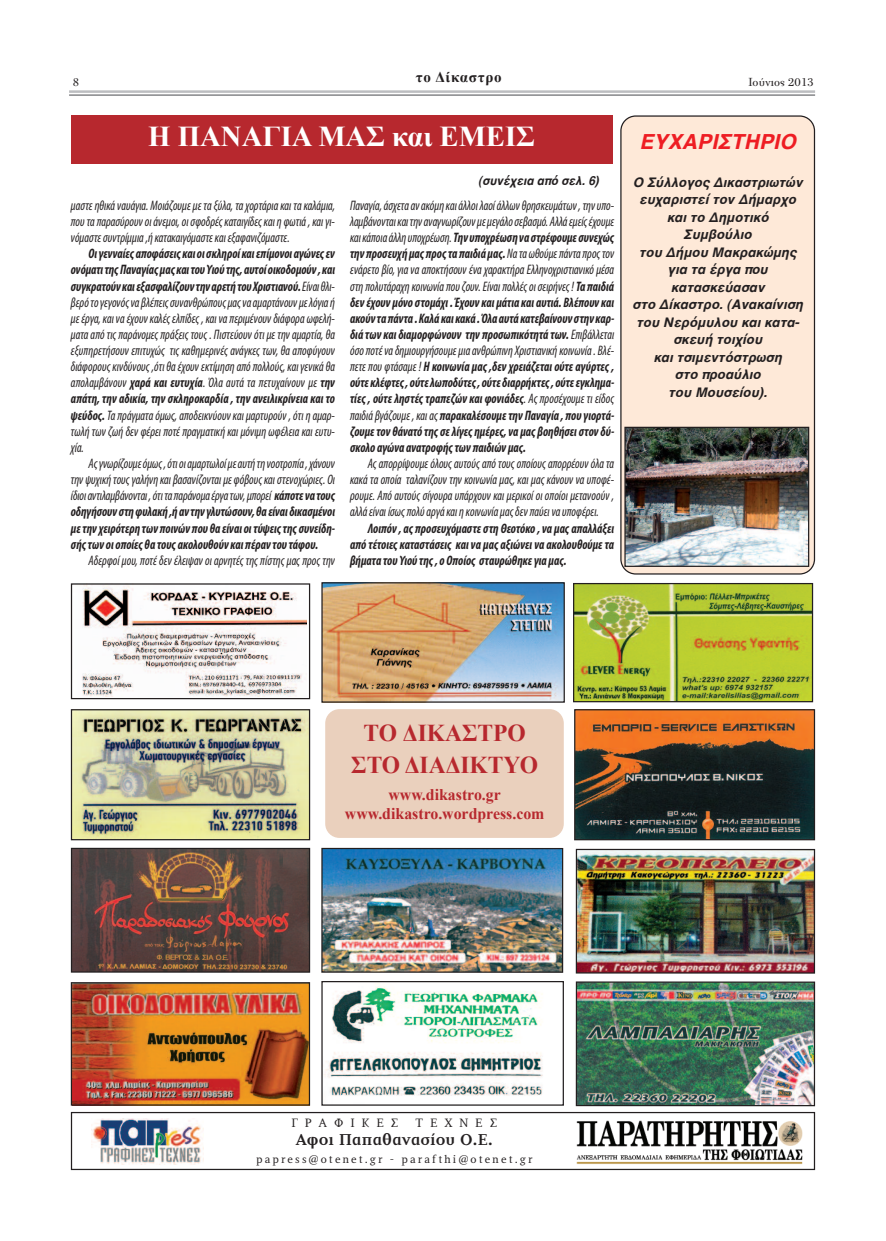
<style>
.page{position:relative;width:886px;height:1241px;background:#fff}
.page>*{position:absolute;margin:0;border:0;box-sizing:border-box;transform-origin:0 0}
.t1{font:700 28.75px "Times New Roman";color:#fff}
.t2{font:700 24.12px/32.5px "Times New Roman";color:#b7282e;text-align:center}
.t3{font:italic 700 21.25px "Helvetica";color:#ee1d23}
.t4{font:700 16.25px/19.5px "Times New Roman";color:#b7282e;text-align:center}
.t5{font:700 16.25px "PF Diplomat Poly";color:#231f20}
.t6{font:700 15px "Times New Roman";letter-spacing:.05em;color:#231f20}
.t7{font:italic 700 condensed 13.75px/16.1px "Myriad Pro";color:#231f20;text-align:justify;scale:.9 1}
.t8{font:italic condensed 13.75px/16.1px "Myriad Pro";color:#231f20;text-align:justify;scale:.9 1}
.t9{font:italic 700 13.5px/17.5px "Helvetica";letter-spacing:-.005em;color:#231f20;text-align:center}
.t10{font:italic 700 12.5px "Helvetica";color:#231f20;scale:.95 1}
.t11{font:12.5px "PF Diplomat Poly";letter-spacing:.55em;color:#231f20}
.t12{font:12.5px "PF Bodoni Text Poly";color:#231f20}
.t13{font:11.25px "PF Diplomat Poly";letter-spacing:.2em;color:#231f20}
.s1{font-weight:400}
.s2{font-weight:700}
</style>
<div class="page">
<img style="left:577px;top:1120px;width:226px;height:44px">
<img style="left:91px;top:1118px;width:110px;height:46px">
<hr style="left:69px;top:90px;width:746px;height:3px;background:#bcbdc0">
<hr style="left:69px;top:94px;width:746px;height:2px;background:#6c6d70">
<img style="left:323px;top:982px;width:239px;height:114px">
<div style="left:321px;top:980px;width:243px;height:125px;border:1px solid #231f20"></div>
<img style="left:73px;top:983px;width:235px;height:120px">
<div style="left:71px;top:981px;width:239px;height:124px;border:1px solid #231f20"></div>
<img style="left:323px;top:849px;width:238px;height:121px">
<div style="left:321px;top:847px;width:242px;height:125px;border:1px solid #231f20"></div>
<img style="left:73px;top:849px;width:235px;height:121px">
<div style="left:71px;top:847px;width:239px;height:125px;border:1px solid #231f20"></div>
<img style="left:578px;top:983px;width:235px;height:121px">
<div style="left:576px;top:981px;width:239px;height:125px;border:1px solid #231f20"></div>
<img style="left:578px;top:850px;width:235px;height:121px">
<div style="left:576px;top:848px;width:239px;height:125px;border:1px solid #231f20"></div>
<div style="left:71px;top:1111px;width:744px;height:58px;border:1px solid #231f20"></div>
<div style="left:325px;top:709px;width:239px;height:128px;background:#ead0bd;border-radius:14px"></div>
<img style="left:576px;top:711px;width:237px;height:127px">
<div style="left:574px;top:709px;width:241px;height:131px;border:1px solid #231f20"></div>
<img style="left:73px;top:711px;width:235px;height:127px">
<div style="left:71px;top:709px;width:239px;height:131px;border:1px solid #231f20"></div>
<img style="left:82px;top:585px;width:225px;height:111px">
<div style="left:71px;top:583px;width:239px;height:116px;border:1px solid #231f20"></div>
<div style="left:71px;top:115px;width:541px;height:49px;background:#b7282e"></div>
<svg style="left:620px;top:115px;width:195px;height:459px;background:#f0dccd"></svg>
<img style="left:626px;top:428px;width:181px;height:137px">
<div style="left:624px;top:426px;width:185px;height:141px;border:1px solid #231f20"></div>
<img style="left:575px;top:585px;width:236px;height:115px">
<div style="left:573px;top:583px;width:240px;height:119px;border:1px solid #231f20"></div>
<img style="left:323px;top:584px;width:240px;height:116px">
<div style="left:321px;top:582px;width:244px;height:120px;border:1px solid #231f20"></div>
<p class="t12" style="left:73px;top:75px;width:8px">8</p>
<p class="t6" style="left:416px;top:69px;width:87px">το Δίκαστρο</p>
<p class="t12" style="left:748px;top:75px;width:67px">Ιούνιος 2013</p>
<h1 class="t1" style="left:148px;top:121px;width:388px">Η ΠΑΝΑΓΙΑ ΜΑΣ και ΕΜΕΙΣ</h1>
<h3 class="t3" style="left:639px;top:133px;width:158px">ΕΥΧΑΡΙΣΤΗΡΙΟ</h3>
<p class="t9" style="left:632px;top:174px;width:172px">Ο Σύλλογος Δικαστριωτών ευχαριστεί τον Δήμαρχο και το Δημοτικό<br>Συμβούλιο<br>του Δήμου Μακρακώμης για τα έργα που κατασκεύασαν<br>στο Δίκαστρο. (Ανακαίνιση του Νερόμυλου και κατα&shy;σκευή τοιχίου<br>και τσιμεντόστρωση<br>στο προαύλιο<br>του Μουσείου).</p>
<p class="t10" style="left:478px;top:175px;width:129px">(συνέχεια από σελ. 6)</p>
<p class="t7" style="left:350px;top:198px;width:295px"><span class="s1">Παναγία,άσχεταανακόμηκαιάλλοιλαοίάλλωνθρησκευμάτων,τηνυπο&shy;λαμβάνονταικαιτηναναγνωρίζουνμεμεγάλοσεβασμό. Αλλάεμείςέχουμε καικάποιαάλληυποχρέωση.</span>Την υποχρέωση να στρέφουμε συνεχώς την προσευχή μας προςτα παιδιά μας. <span class="s1">Νατα ωθούμεπάνταπροςτον ενάρετο βίο, για να αποκτήσουν ένα χαρακτήρα Ελληνοχριστιανικό μέσα στηπολυτάραχηκοινωνίαπουζουν.Είναιπολλέςοισειρήνες !</span>Τα παιδιά δενέχουν μόνο στομάχι . Έχουν και μάτια και αυτιά. Βλέπουν και ακούντα πάντα . Καλά και κακά .Όλα αυτά κατεβαίνουν στην καρ&shy;διά των και διαμορφώνουν την προσωπικότητά των. <span class="s1">Επιβάλλεται όσοποτέναδημιουργήσουμεμιαανθρώπινηΧριστιανικήκοινωνία. Βλέ&shy;πετε που φτάσαμε !</span> Η κοινωνία μας ,δεν χρειάζεται ούτε αγύρτες , ούτε κλέφτες, ούτελωποδύτες, ούτε διαρρήκτες, ούτεεγκλημα&shy;τίες , ούτε ληστές τραπεζών και φονιάδες<span class="s1">. Ας προσέχουμε τι είδος παιδιά βγάζουμε , και ας</span> παρακαλέσουμετην Παναγία , που γιορτά&shy;ζουμετον θάνατό της σελίγες ημέρες,να μας βοηθήσει στον δύ&shy;σκολο αγώνα ανατροφήςτων παιδιών μας.</p>
<p class="t8" style="left:350px;top:456px;width:295px;text-indent:18px">Ας απορρίψουμε όλους αυτούς από τους οποίους απορρέουν όλα τα κακά τα οποία ταλανίζουν την κοινωνία μας, και μας κάνουν να υποφέ&shy;ρουμε. Από αυτούς σίγουρα υπάρχουν και μερικοί οι οποίοι μετανοούν , αλλάείναι ίσωςπολύαργάκαιηκοινωνίαμαςδενπαύειναυποφέρει.</p>
<p class="t7" style="left:350px;top:521px;width:295px;text-indent:18px">Λοιπόν , ας προσευχόμαστε στη Θεοτόκο , να μας απαλλάξει από τέτοιες καταστάσεις και να μας αξιώνει να ακολουθούμε τα βήματα του Υιού της, ο Οποίος σταυρώθηκεγια μας.</p>
<p class="t8" style="left:71px;top:198px;width:295px">μαστε ηθικά ναυάγια. Μοιάζουμε με τα ξύλα, τα χορτάρια και τα καλάμια, που τα παρασύρουν οι άνεμοι, οι σφοδρές καταιγίδες και η φωτιά , και γι&shy;νόμαστεσυντρίμμια,ήκατακαιγόμαστεκαιεξαφανιζόμαστε.</p>
<p class="t8" style="left:71px;top:247px;width:295px;text-indent:18px"><span class="s2">Οιγενναίες αποφάσεις και οι σκληροί καιεπίμονοι αγώνεςεν ονόματιτηςΠαναγίας μας καιτου Υιού της, αυτοί οικοδομούν, και συγκρατούν καιεξασφαλίζουντην αρετή του Χριστιανού.</span>Είναιθλι&shy;βερότογεγονόςναβλέπειςσυνανθρώπουςμαςνααμαρτάνουνμελόγιαή με έργα, και να έχουν καλές ελπίδες , και να περιμένουν διάφορα ωφελή&shy;ματα από τις παράνομες πράξεις τους . Πιστεύουν ότι με την αμαρτία, θα εξυπηρετήσουν επιτυχώς τις καθημερινές ανάγκες των, θα αποφύγουν διάφορους κινδύνους ,ότι θα έχουν εκτίμηση από πολλούς, και γενικά θα απολαμβάνουν <span class="s2">χαρά και ευτυχία</span>. Όλα αυτά τα πετυχαίνουν με <span class="s2">την απάτη, την αδικία, την σκληροκαρδία , την ανειλικρίνεια και το ψεύδος.</span> Τα πράγματα όμως, αποδεικνύουν και μαρτυρούν , ότι η αμαρ&shy;τωλή των ζωή δεν φέρει ποτέ πραγματική και μόνιμη ωφέλεια και ευτυ&shy;χία.</p>
<p class="t7" style="left:71px;top:456px;width:295px;text-indent:18px"><span class="s1">Αςγνωρίζουμεόμως,ότιοιαμαρτωλοίμεαυτήτηνοοτροπία,χάνουν την ψυχική τους γαλήνη και βασανίζονται με φόβους και στενοχώριες. Οι ίδιοιαντιλαμβάνονται ,ότιταπαράνομαέργατων,μπορεί</span> κάποτενα τους οδηγήσουν στηφυλακή ,ή αντηνγλυτώσουν, θα είναι δικασμένοι μετηνχειρότερη των ποινών που θα είναι οιτύψειςτης συνείδη&shy;σήςτων οι οποίες θα τους ακολουθούν και πέραντου τάφου.</p>
<p class="t8" style="left:89px;top:553px;width:275px">Αδερφοίμου, ποτέ δεν έλειψαν οι αρνητές της πίστης μας προς την</p>
<h2 class="t2" style="left:351px;top:716px;width:188px">TO ΔΙΚΑΣΤΡΟ<br>ΣΤΟ ΔΙΑΔΙΚΤΥΟ</h2>
<p class="t4" style="left:345px;top:784px;width:201px">www.dikastro.gr www.dikastro.wordpress.com</p>
<p class="t11" style="left:292px;top:1116px;width:108px">ΓΡΑΦΙΚΕΣ</p>
<p class="t11" style="left:415px;top:1116px;width:83px">ΤΕΧΝΕΣ</p>
<p class="t5" style="left:296px;top:1130px;width:199px">Αφοι Παπαθανασίου Ο.Ε.</p>
<p class="t13" style="left:256px;top:1152px;width:277px">papress@otenet.gr - parafthi@otenet.gr</p>
</div>
